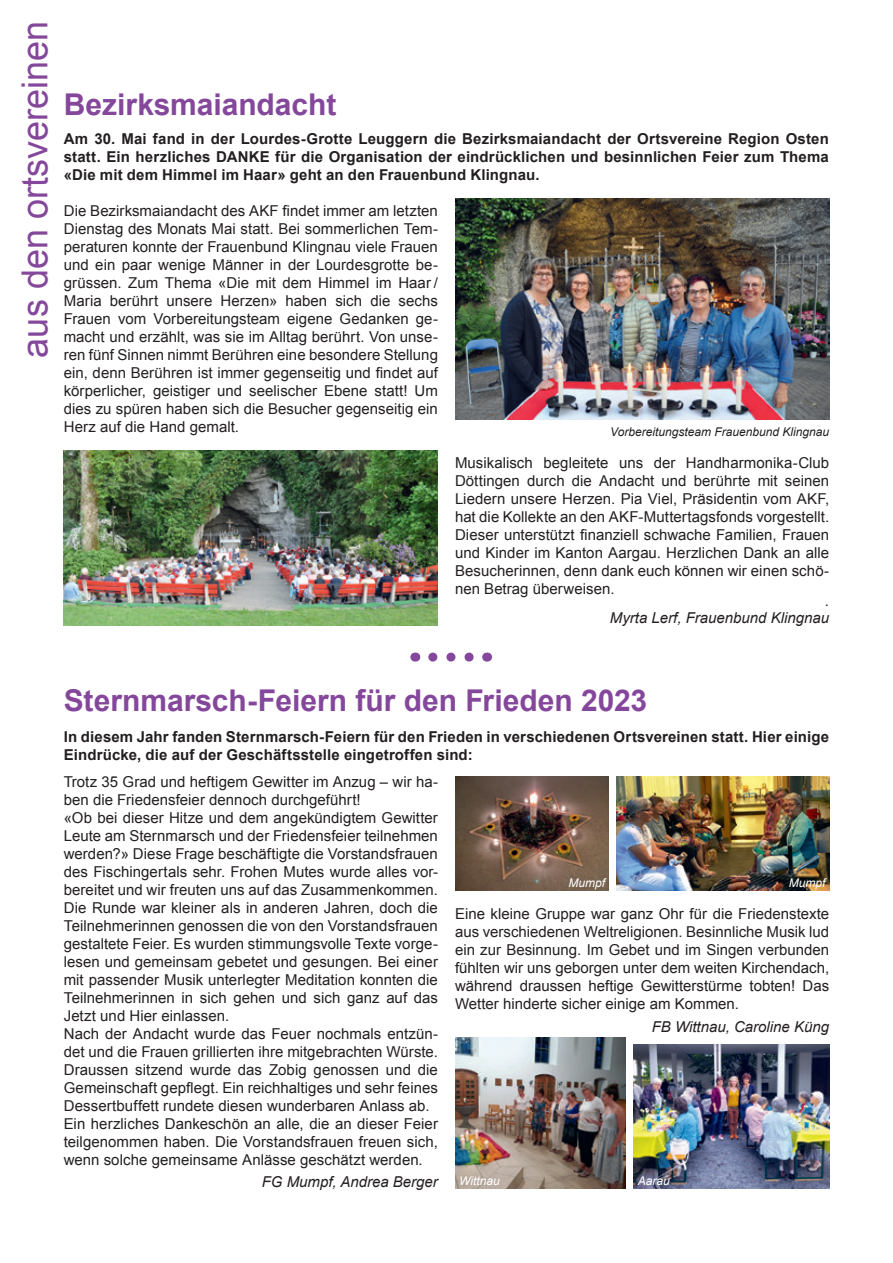
<style>
.page{position:relative;width:893px;height:1263px;background:#fff}
.page>*{position:absolute;margin:0;border:0;box-sizing:border-box;transform-origin:0 0}
.t1{font:36px "Arial";color:#84479b}
.t2{font:700 30px "Arial";color:#84479b}
.t3{font:15px/18px "Arial";letter-spacing:.005em;color:#231f20;text-align:justify}
.t4{font:700 15px/18px "Arial";letter-spacing:.01em;color:#231f20;text-align:justify}
.t5{font:italic 15px/16.5px "Arial";color:#231f20;text-align:right}
.t6{font:italic 12px "Arial";color:#231f20}
.t7{font:italic 12px "Arial";color:#fff}
</style>
<div class="page">
<img style="left:64px;top:450px;width:374px;height:175px">
<img style="left:455px;top:198px;width:374px;height:221px">
<svg style="left:433px;top:653px;width:41px;height:9px"></svg>
<img style="left:455px;top:776px;width:153px;height:115px">
<img style="left:617px;top:776px;width:212px;height:115px">
<img style="left:455px;top:1037px;width:170px;height:151px">
<img style="left:634px;top:1044px;width:195px;height:144px">
<h1 class="t1" style="left:11px;top:357px;width:338px;rotate:-90deg">aus den ortsvereinen</h1>
<h2 class="t2" style="left:64px;top:85px;width:274px">Bezirksmaiandacht</h2>
<p class="t4" style="left:64px;top:130px;width:767px">Am 30. Mai fand in der Lourdes-Grotte Leuggern die Bezirksmaiandacht der Ortsvereine Region Osten statt. Ein herzliches DANKE für die Organisation der eindrücklichen und besinnlichen Feier zum Thema «Die mit dem Himmel im Haar» geht an den Frauenbund Klingnau.</p>
<p class="t3" style="left:64px;top:202px;width:376px">Die Bezirksmaiandacht des AKF findet immer am letzten Dienstag des Monats Mai statt. Bei sommerlichen Tem&shy;peraturen konnte der Frauenbund Klingnau viele Frauen und ein paar wenige Männer in der Lourdesgrotte be&shy;grüssen. Zum Thema «Die mit dem Himmel im Haar / Maria berührt unsere Herzen» haben sich die sechs Frauen vom Vorbereitungsteam eigene Gedanken ge&shy;macht und erzählt, was sie im Alltag berührt. Von unse&shy;ren fünf Sinnen nimmt Berühren eine besondere Stellung ein, denn Berühren ist immer gegenseitig und findet auf körperlicher, geistiger und seelischer Ebene statt! Um dies zu spüren haben sich die Besucher gegenseitig ein Herz auf die Hand gemalt.</p>
<p class="t6" style="left:610px;top:424px;width:220px">Vorbereitungsteam Frauenbund Klingnau</p>
<p class="t3" style="left:455px;top:454px;width:376px">Musikalisch begleitete uns der Handharmonika-Club Döttingen durch die Andacht und berührte mit seinen Liedern unsere Herzen. Pia Viel, Präsidentin vom AKF, hat die Kollekte an den AKF-Muttertagsfonds vorgestellt.<br>Dieser unterstützt finanziell schwache Familien, Frauen und Kinder im Kanton Aargau. Herzlichen Dank an alle Besucherinnen, denn dank euch können wir einen schö&shy;nen Betrag überweisen.</p>
<p class="t5" style="left:610px;top:593px;width:221px">.<br>Myrta Lerf, Frauenbund Klingnau</p>
<h2 class="t2" style="left:64px;top:680px;width:585px">Sternmarsch-Feiern für den Frieden 2023</h2>
<p class="t4" style="left:64px;top:728px;width:767px">In diesem Jahr fanden Sternmarsch-Feiern für den Frieden in verschiedenen Ortsvereinen statt. Hier einige<br>Eindrücke, die auf der Geschäftsstelle eingetroffen sind:</p>
<p class="t3" style="left:64px;top:773px;width:376px;text-align:left">Trotz 35 Grad und heftigem Gewitter im Anzug – wir ha&shy;ben die Friedensfeier dennoch durchgeführt!<br>«Ob bei dieser Hitze und dem angekündigtem Gewitter Leute am Sternmarsch und der Friedensfeier teilnehmen werden?» Diese Frage beschäftigte die Vorstandsfrauen des Fischingertals sehr. Frohen Mutes wurde alles vor&shy;bereitet und wir freuten uns auf das Zusammenkommen.<br>Die Runde war kleiner als in anderen Jahren, doch die Teilnehmerinnen genossen die von den Vorstandsfrauen gestaltete Feier. Es wurden stimmungsvolle Texte vorge&shy;lesen und gemeinsam gebetet und gesungen. Bei einer mit passender Musik unterlegter Meditation konnten die Teilnehmerinnen in sich gehen und sich ganz auf das Jetzt und Hier einlassen.<br>Nach der Andacht wurde das Feuer nochmals entzün&shy;det und die Frauen grillierten ihre mitgebrachten Würste.<br>Draussen sitzend wurde das Zobig genossen und die Gemeinschaft gepflegt. Ein reichhaltiges und sehr feines Dessertbuffett rundete diesen wunderbaren Anlass ab.<br>Ein herzliches Dankeschön an alle, die an dieser Feier teilgenommen haben. Die Vorstandsfrauen freuen sich, wenn solche gemeinsame Anlässe geschätzt werden.</p>
<p class="t5" style="left:262px;top:1174px;width:178px">FG Mumpf, Andrea Berger</p>
<p class="t7" style="left:568px;top:875px;width:38px">Mumpf</p>
<p class="t7" style="left:789px;top:875px;width:38px">Mumpf</p>
<p class="t3" style="left:455px;top:905px;width:376px">Eine kleine Gruppe war ganz Ohr für die Friedenstexte aus verschiedenen Weltreligionen. Besinnliche Musik lud ein zur Besinnung. Im Gebet und im Singen verbunden fühlten wir uns geborgen unter dem weiten Kirchendach, während draussen heftige Gewitterstürme tobten! Das Wetter hinderte sicher einige am Kommen.</p>
<p class="t5" style="left:652px;top:1018px;width:179px">FB Wittnau, Caroline Küng</p>
<p class="t7" style="left:459px;top:1173px;width:42px">Wittnau</p>
<p class="t7" style="left:638px;top:1173px;width:34px">Aarau</p>
</div>
